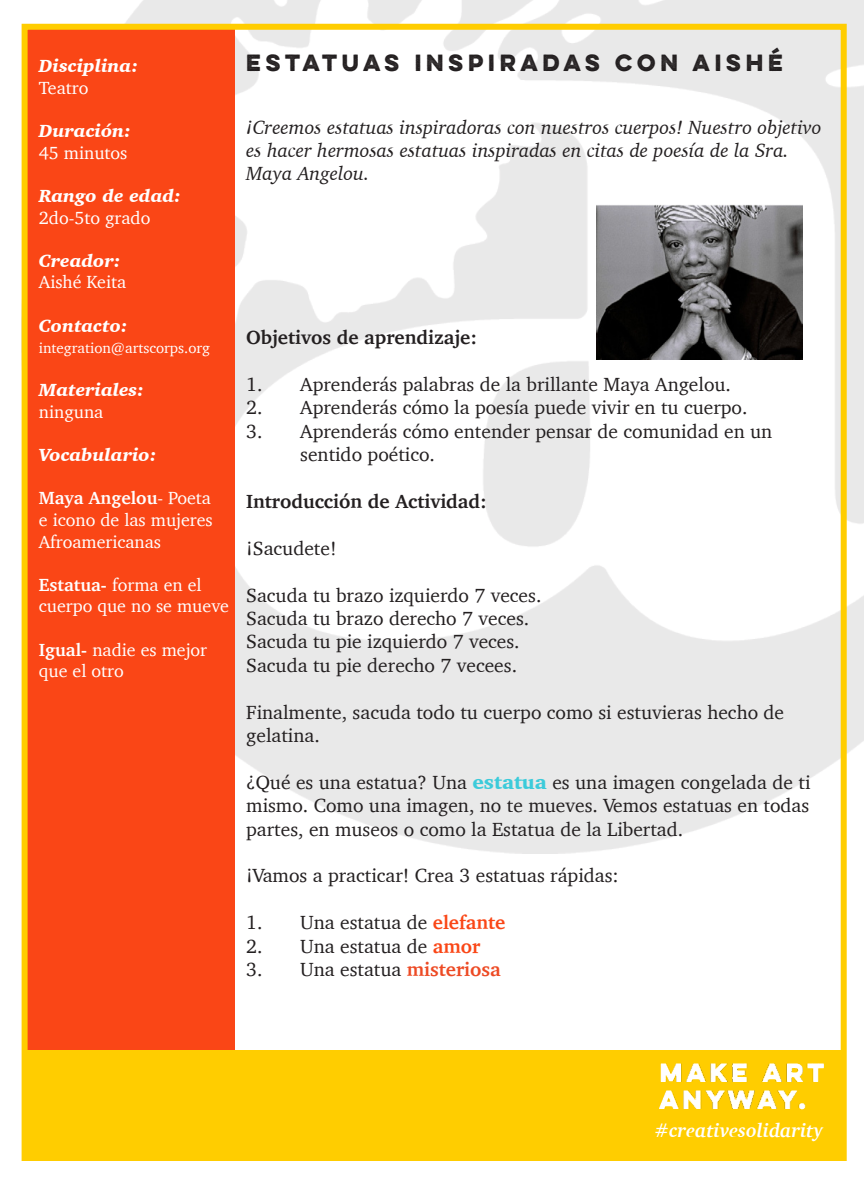
<style>
.page{position:relative;width:864px;height:1188px;background:#fff}
.page>*{position:absolute;margin:0;border:0;box-sizing:border-box;transform-origin:0 0}
.t1{font:700 21px "Lulo One";color:#231f20}
.t2{font:19.5px/23.4px "Charter";color:#231f20}
.t3{font:italic 19.5px/23.4px "Charter";color:#231f20}
.t4{font:700 19.5px "Charter";color:#231f20}
.t5{font:italic 700 19.5px "Charter";color:#fff}
.t6{font:18px/21.6px "Charter";color:#fff}
.t7{font:italic 900 18px "Charter";color:#fff}
.t8{font:15px "Charter";color:#fff}
.s1{font-weight:700}
.s2{font-weight:900;color:#3ccbda}
.s3{font-weight:700;color:#fa4616}
.s4{font-weight:700;color:#ed4a24}
</style>
<div class="page">
<div style="left:24px;top:24px;width:211px;height:1131px;background:#fa4616"></div>
<div style="left:22px;top:24px;width:825px;height:1137px;border:6px solid #ffcd00"></div>
<div style="left:24px;top:1050px;width:818px;height:108px;background:#ffcd00"></div>
<img style="left:659px;top:1063px;width:165px;height:47px">
<img style="left:596px;top:204px;width:207px;height:156px">
<p class="t7" style="left:39px;top:55px;width:101px">Disciplina:</p>
<p class="t6" style="left:39px;top:77px;width:51px">Teatro</p>
<p class="t7" style="left:39px;top:120px;width:94px">Duración:</p>
<p class="t6" style="left:39px;top:142px;width:90px">45 minutos</p>
<p class="t7" style="left:39px;top:185px;width:144px">Rango de edad:</p>
<p class="t6" style="left:39px;top:206px;width:113px">2do-5to grado</p>
<p class="t7" style="left:39px;top:249px;width:83px">Creador:</p>
<p class="t6" style="left:39px;top:271px;width:89px">Aishé Keita</p>
<p class="t7" style="left:39px;top:314px;width:90px">Contacto:</p>
<p class="t8" style="left:39px;top:335px;width:173px">integration@artscorps.org</p>
<p class="t7" style="left:39px;top:379px;width:107px">Materiales:</p>
<p class="t6" style="left:39px;top:401px;width:66px">ninguna</p>
<p class="t7" style="left:39px;top:444px;width:119px">Vocabulario:</p>
<p class="t6" style="left:39px;top:487px;width:175px;text-align:justify"><span class="s1">Maya Angelou</span>- Poeta e icono de las mujeres Afroamericanas</p>
<p class="t6" style="left:39px;top:574px;width:192px"><span class="s1">Estatua-</span> forma en el cuerpo que no se mueve</p>
<p class="t6" style="left:39px;top:638px;width:170px"><span class="s1">Igual-</span> nadie es mejor que el otro</p>
<p class="t1" style="left:246px;top:47px;width:543px">ESTATUAS INSPIRADAS CON AISHÉ</p>
<p class="t3" style="left:246px;top:115px;width:577px">¡Creemos estatuas inspiradoras con nuestros cuerpos! Nuestro objetivo es hacer hermosas estatuas inspiradas en citas de poesía de la Sra.<br>Maya Angelou.</p>
<p class="t4" style="left:246px;top:321px;width:232px">Objetivos de aprendizaje:</p>
<p class="t2" style="left:246px;top:372px;width:486px">1. Aprenderás palabras de la brillante Maya Angelou.</p>
<p class="t2" style="left:246px;top:396px;width:503px">2. Aprenderás cómo la poesía puede vivir en tu cuerpo.</p>
<p class="t2" style="left:300px;top:419px;width:474px;text-indent:-54px">3. Aprenderás cómo entender pensar de comunidad en un sentido poético.</p>
<p class="t4" style="left:246px;top:484px;width:242px">Introducción de Actividad:</p>
<p class="t2" style="left:246px;top:536px;width:92px">¡Sacudete!</p>
<p class="t2" style="left:246px;top:583px;width:297px">Sacuda tu brazo izquierdo 7 veces.</p>
<p class="t2" style="left:246px;top:606px;width:284px">Sacuda tu brazo derecho 7 veces.</p>
<p class="t2" style="left:246px;top:630px;width:275px">Sacuda tu pie izquierdo 7 veces.</p>
<p class="t2" style="left:246px;top:653px;width:272px">Sacuda tu pie derecho 7 vecees.</p>
<p class="t2" style="left:246px;top:700px;width:539px">Finalmente, sacuda todo tu cuerpo como si estuvieras hecho de gelatina.</p>
<p class="t2" style="left:246px;top:770px;width:566px;text-align:justify">¿Qué es una estatua? Una <span class="s2">estatua</span> es una imagen congelada de ti mismo. Como una imagen, no te mueves. Vemos estatuas en todas partes, en museos o como la Estatua de la Libertad.</p>
<p class="t2" style="left:246px;top:864px;width:374px">¡Vamos a practicar! Crea 3 estatuas rápidas:</p>
<p class="t2" style="left:246px;top:911px;width:261px">1. Una estatua de <span class="s3">elefante</span></p>
<p class="t2" style="left:246px;top:934px;width:236px">2. Una estatua de <span class="s3">amor</span></p>
<p class="t2" style="left:246px;top:957px;width:256px">3. Una estatua <span class="s4">misteriosa</span></p>
<p class="t5" style="left:654px;top:1114px;width:170px">#creativesolidarity</p>
</div>
